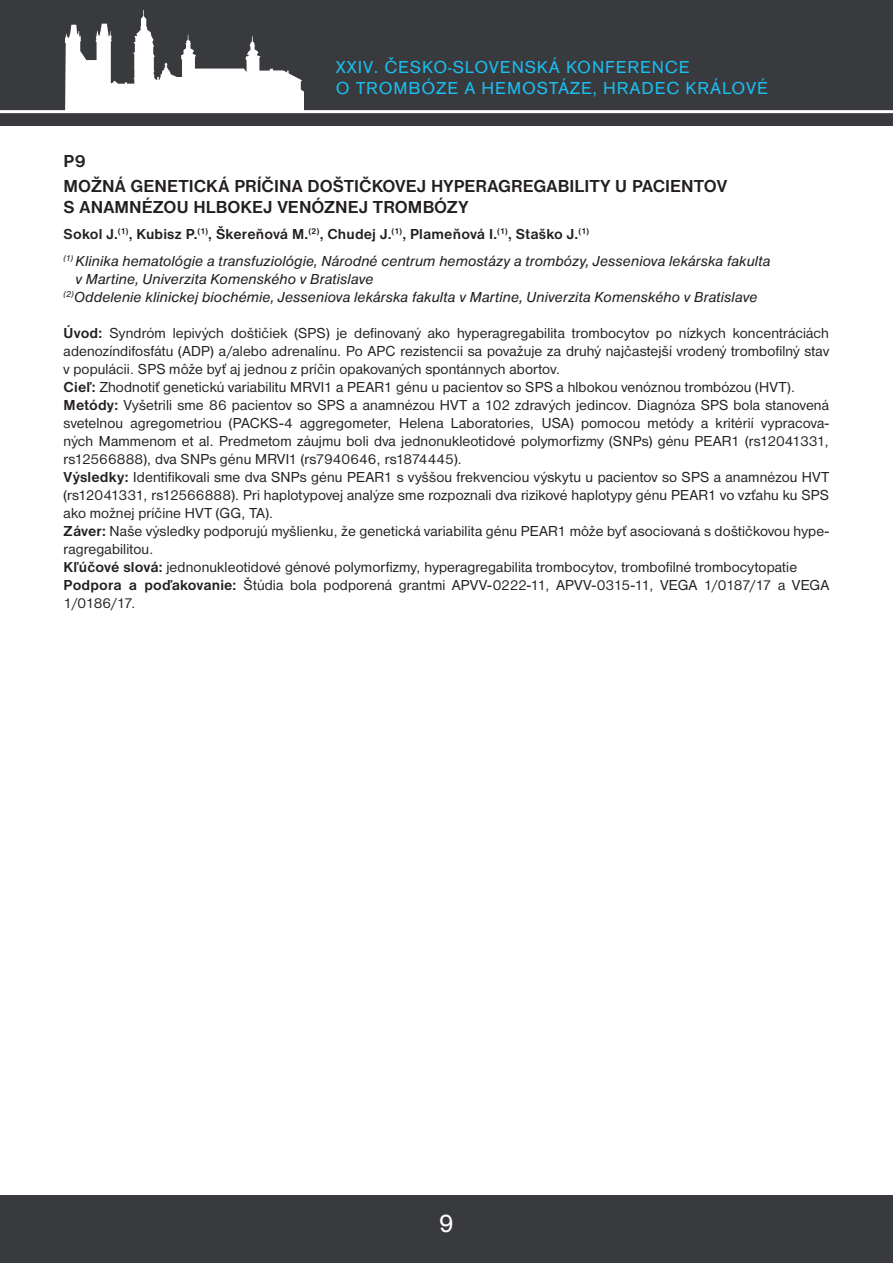
<style>
.page{position:relative;width:893px;height:1263px;background:#fff}
.page>*{position:absolute;margin:0;border:0;box-sizing:border-box;transform-origin:0 0}
.t1{font:27px "Accius TCE";color:#fff}
.kapitola{font:700 18px/21px "Nimbus Sans DCE";letter-spacing:.005em;color:#231f20}
.t2{font:18px/21px "Accius TCE";letter-spacing:.05em;color:#1abef0}
.poster{font:700 18px "Nimbus Sans DCE";color:#231f20}
.Normálny{font:15px/18px "Nimbus Sans DCE";letter-spacing:.01em;color:#231f20;text-align:justify}
.prace{font:italic 15px/18px "Nimbus Sans DCE";letter-spacing:.005em;color:#231f20}
.jmena{font:700 15px "Nimbus Sans DCE";letter-spacing:.01em;color:#231f20}
.s1{font-weight:700}
</style>
<div class="page">
<div style="left:0;top:0;width:893px;height:125px;background:#393a3e"></div>
<svg style="left:65px;top:10px;width:239px;height:100px"></svg>
<hr style="left:0;top:110px;width:893px;height:3px;background:#fff">
<div style="left:0;top:1195px;width:893px;height:68px;background:#393a3e"></div>
<p class="t2" style="left:336px;top:57px;width:433px">XXIV. ČESKO-SLOVENSKÁ KONFERENCE<br>O TROMBÓZE A HEMOSTÁZE, HRADEC KRÁLOVÉ</p>
<p class="poster" style="left:64px;top:150px;width:24px">P9</p>
<p class="kapitola" style="left:64px;top:175px;width:665px">MOŽNÁ GENETICKÁ PRÍČINA DOŠTIČKOVEJ HYPERAGREGABILITY U PACIENTOV<br>S ANAMNÉZOU HLBOKEJ VENÓZNEJ TROMBÓZY</p>
<p class="jmena" style="left:64px;top:226px;width:527px">Sokol J.<sup>(1)</sup>, Kubisz P.<sup>(1)</sup>, Škereňová M.<sup>(2)</sup>, Chudej J.<sup>(1)</sup>, Plameňová I.<sup>(1)</sup>, Staško J.<sup>(1)</sup></p>
<p class="prace" style="left:75px;top:252px;width:697px;text-indent:-12px"><sup>(1)</sup> Klinika hematológie a transfuziológie, Národné centrum hemostázy a trombózy, Jesseniova lekárska fakulta v Martine, Univerzita Komenského v Bratislave</p>
<p class="prace" style="left:64px;top:288px;width:695px"><sup>(2)</sup>Oddelenie klinickej biochémie, Jesseniova lekárska fakulta v Martine, Univerzita Komenského v Bratislave</p>
<p class="Normálny" style="left:64px;top:324px;width:767px"><span class="s1">Úvod:</span> Syndróm lepivých doštičiek (SPS) je definovaný ako hyperagregabilita trombocytov po nízkych koncentráciách adenozíndifosfátu (ADP) a/alebo adrenalínu. Po APC rezistencii sa považuje za druhý najčastejší vrodený trombofilný stav v populácii. SPS môže byť aj jednou z príčin opakovaných spontánnych abortov.</p>
<p class="Normálny" style="left:64px;top:378px;width:733px"><span class="s1">Cieľ:</span> Zhodnotiť genetickú variabilitu MRVI1 a PEAR1 génu u pacientov so SPS a hlbokou venóznou trombózou (HVT).</p>
<p class="Normálny" style="left:64px;top:396px;width:767px"><span class="s1">Metódy:</span> Vyšetrili sme 86 pacientov so SPS a anamnézou HVT a 102 zdravých jedincov. Diagnóza SPS bola stanovená svetelnou agregometriou (PACKS-4 aggregometer, Helena Laboratories, USA) pomocou metódy a kritérií vypracova&shy;ných Mammenom et al. Predmetom záujmu boli dva jednonukleotidové polymorfizmy (SNPs) génu PEAR1 (rs12041331, rs12566888), dva SNPs génu MRVI1 (rs7940646, rs1874445).</p>
<p class="Normálny" style="left:64px;top:468px;width:767px"><span class="s1">Výsledky:</span> Identifikovali sme dva SNPs génu PEAR1 s vyššou frekvenciou výskytu u pacientov so SPS a anamnézou HVT (rs12041331, rs12566888). Pri haplotypovej analýze sme rozpoznali dva rizikové haplotypy génu PEAR1 vo vzťahu ku SPS ako možnej príčine HVT (GG, TA).</p>
<p class="Normálny" style="left:64px;top:522px;width:767px"><span class="s1">Záver:</span> Naše výsledky podporujú myšlienku, že genetická variabilita génu PEAR1 môže byť asociovaná s doštičkovou hype&shy;ragregabilitou.</p>
<p class="Normálny" style="left:64px;top:558px;width:735px"><span class="s1">Kľúčové slová:</span> jednonukleotidové génové polymorfizmy, hyperagregabilita trombocytov, trombofilné trombocytopatie</p>
<p class="Normálny" style="left:64px;top:576px;width:767px"><span class="s1">Podpora a poďakovanie:</span> Štúdia bola podporená grantmi APVV-0222-11, APVV-0315-11, VEGA 1/0187/17 a VEGA<br>1/0186/17.</p>
<h1 class="t1" style="left:439px;top:1208px;width:17px">9</h1>
</div>
